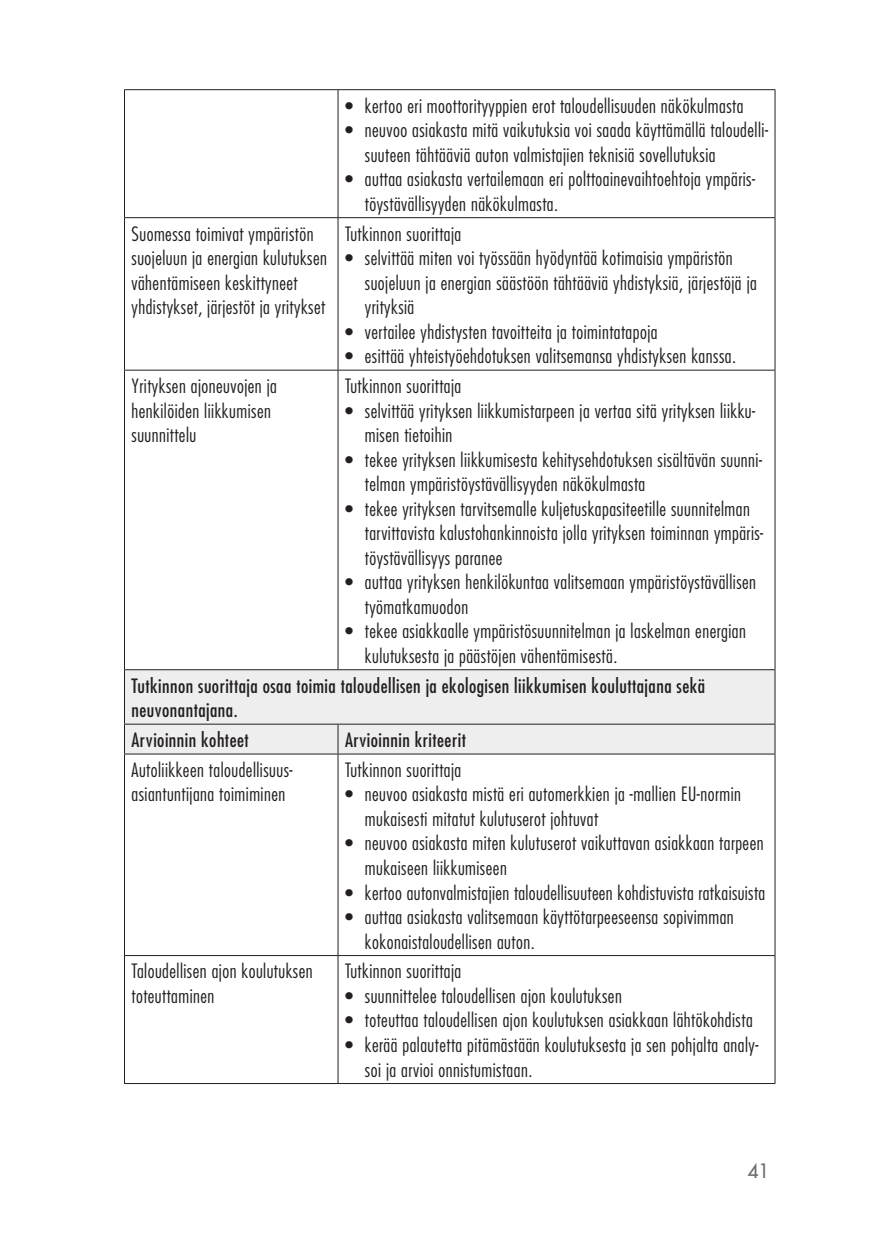
<style>
.page{position:relative;width:874px;height:1241px;background:#fff}
.page>*{position:absolute;margin:0;border:0;box-sizing:border-box;transform-origin:0 0}
.t1{font:300 condensed 19.25px/24.5px "Futura Std";letter-spacing:.025em;color:#231f20}
.t2{font:condensed 19.25px/24.5px "Futura Std";letter-spacing:.025em;color:#231f20}
.t3{font:500 19.25px "Futura Std";color:#6c6d70}
</style>
<div class="page">
<div style="left:125px;top:670px;width:649px;height:83px;background:#eeeeef"></div>
<hr style="left:124px;top:89px;width:214px;height:1px;background:#231f20">
<hr style="left:124px;top:90px;width:1px;height:127px;background:#231f20">
<hr style="left:338px;top:89px;width:437px;height:1px;background:#231f20">
<hr style="left:337px;top:90px;width:1px;height:127px;background:#231f20">
<hr style="left:774px;top:90px;width:1px;height:127px;background:#231f20">
<hr style="left:124px;top:217px;width:214px;height:1px;background:#231f20">
<hr style="left:124px;top:218px;width:1px;height:152px;background:#231f20">
<hr style="left:338px;top:217px;width:437px;height:1px;background:#231f20">
<hr style="left:337px;top:218px;width:1px;height:152px;background:#231f20">
<hr style="left:774px;top:218px;width:1px;height:152px;background:#231f20">
<hr style="left:124px;top:370px;width:214px;height:1px;background:#231f20">
<hr style="left:124px;top:370px;width:1px;height:299px;background:#231f20">
<hr style="left:338px;top:370px;width:437px;height:1px;background:#231f20">
<hr style="left:337px;top:370px;width:1px;height:299px;background:#231f20">
<hr style="left:774px;top:370px;width:1px;height:299px;background:#231f20">
<hr style="left:124px;top:669px;width:214px;height:1px;background:#231f20">
<hr style="left:124px;top:670px;width:1px;height:53px;background:#231f20">
<hr style="left:338px;top:669px;width:437px;height:1px;background:#231f20">
<hr style="left:774px;top:670px;width:1px;height:53px;background:#231f20">
<hr style="left:124px;top:723px;width:214px;height:1px;background:#231f20">
<svg style="left:124px;top:724px;width:1px;height:29px"></svg>
<hr style="left:338px;top:723px;width:437px;height:1px;background:#231f20">
<svg style="left:337px;top:724px;width:1px;height:29px"></svg>
<svg style="left:774px;top:724px;width:1px;height:29px"></svg>
<hr style="left:124px;top:753px;width:214px;height:1px;background:#231f20">
<hr style="left:124px;top:754px;width:1px;height:201px;background:#231f20">
<hr style="left:338px;top:753px;width:437px;height:1px;background:#231f20">
<hr style="left:337px;top:754px;width:1px;height:201px;background:#231f20">
<hr style="left:774px;top:754px;width:1px;height:201px;background:#231f20">
<hr style="left:124px;top:955px;width:214px;height:1px;background:#231f20">
<hr style="left:124px;top:955px;width:1px;height:127px;background:#231f20">
<hr style="left:338px;top:955px;width:437px;height:1px;background:#231f20">
<hr style="left:337px;top:955px;width:1px;height:127px;background:#231f20">
<hr style="left:774px;top:955px;width:1px;height:127px;background:#231f20">
<hr style="left:124px;top:1082px;width:651px;height:1px;background:#231f20">
<p class="t1" style="left:345px;top:94px;width:400px">• kertoo eri moottorityyppien erot taloudellisuuden näkökulmasta</p>
<p class="t1" style="left:365px;top:119px;width:404px;text-indent:-20px">• neuvoo asiakasta mitä vaikutuksia voi saada käyttämällä taloudelli&shy;suuteen tähtääviä auton valmistajien teknisiä sovellutuksia</p>
<p class="t1" style="left:365px;top:168px;width:391px;text-indent:-20px">• auttaa asiakasta vertailemaan eri polttoainevaihtoehtoja ympäris&shy;töystävällisyyden näkökulmasta.</p>
<p class="t1" style="left:131px;top:222px;width:197px">Suomessa toimivat ympäristön suojeluun ja energian kulutuksen vähentämiseen keskittyneet yhdistykset, järjestöt ja yritykset</p>
<p class="t1" style="left:345px;top:222px;width:118px">Tutkinnon suorittaja</p>
<p class="t1" style="left:365px;top:247px;width:393px;text-indent:-20px">• selvittää miten voi työssään hyödyntää kotimaisia ympäristön suojeluun ja energian säästöön tähtääviä yhdistyksiä, järjestöjä ja yrityksiä</p>
<p class="t1" style="left:345px;top:320px;width:314px">• vertailee yhdistysten tavoitteita ja toimintatapoja</p>
<p class="t1" style="left:345px;top:345px;width:392px">• esittää yhteistyöehdotuksen valitsemansa yhdistyksen kanssa.</p>
<p class="t1" style="left:131px;top:375px;width:147px">Yrityksen ajoneuvojen ja henkilöiden liikkumisen suunnittelu</p>
<p class="t1" style="left:345px;top:375px;width:118px">Tutkinnon suorittaja</p>
<p class="t1" style="left:365px;top:399px;width:391px;text-indent:-20px">• selvittää yrityksen liikkumistarpeen ja vertaa sitä yrityksen liikku&shy;misen tietoihin</p>
<p class="t1" style="left:365px;top:448px;width:398px;text-indent:-20px">• tekee yrityksen liikkumisesta kehitysehdotuksen sisältävän suunni&shy;telman ympäristöystävällisyyden näkökulmasta</p>
<p class="t1" style="left:365px;top:497px;width:400px;text-indent:-20px">• tekee yrityksen tarvitsemalle kuljetuskapasiteetille suunnitelman tarvittavista kalustohankinnoista jolla yrityksen toiminnan ympäris&shy;töystävällisyys paranee</p>
<p class="t1" style="left:365px;top:571px;width:392px;text-indent:-20px">• auttaa yrityksen henkilökuntaa valitsemaan ympäristöystävällisen työmatkamuodon</p>
<p class="t1" style="left:365px;top:620px;width:382px;text-indent:-20px">• tekee asiakkaalle ympäristösuunnitelman ja laskelman energian kulutuksesta ja päästöjen vähentämisestä.</p>
<p class="t2" style="left:131px;top:674px;width:575px">Tutkinnon suorittaja osaa toimia taloudellisen ja ekologisen liikkumisen kouluttajana sekä neuvonantajana.</p>
<p class="t2" style="left:131px;top:728px;width:119px">Arvioinnin kohteet</p>
<p class="t2" style="left:345px;top:728px;width:122px">Arvioinnin kriteerit</p>
<p class="t1" style="left:131px;top:758px;width:162px">Autoliikkeen taloudellisuus&shy;asiantuntijana toimiminen</p>
<p class="t1" style="left:345px;top:758px;width:118px">Tutkinnon suorittaja</p>
<p class="t1" style="left:365px;top:783px;width:377px;text-indent:-20px">• neuvoo asiakasta mistä eri automerkkien ja -mallien EU-normin mukaisesti mitatut kulutuserot johtuvat</p>
<p class="t1" style="left:365px;top:832px;width:400px;text-indent:-20px">• neuvoo asiakasta miten kulutuserot vaikuttavan asiakkaan tarpeen mukaiseen liikkumiseen</p>
<p class="t1" style="left:345px;top:881px;width:421px">• kertoo autonvalmistajien taloudellisuuteen kohdistuvista ratkaisuista</p>
<p class="t1" style="left:365px;top:905px;width:370px;text-indent:-20px">• auttaa asiakasta valitsemaan käyttötarpeeseensa sopivimman kokonaistaloudellisen auton.</p>
<p class="t1" style="left:131px;top:960px;width:183px">Taloudellisen ajon koulutuksen toteuttaminen</p>
<p class="t1" style="left:345px;top:960px;width:118px">Tutkinnon suorittaja</p>
<p class="t1" style="left:345px;top:984px;width:278px">• suunnittelee taloudellisen ajon koulutuksen</p>
<p class="t1" style="left:345px;top:1009px;width:409px">• toteuttaa taloudellisen ajon koulutuksen asiakkaan lähtökohdista</p>
<p class="t1" style="left:365px;top:1033px;width:395px;text-indent:-20px">• kerää palautetta pitämästään koulutuksesta ja sen pohjalta analy&shy;soi ja arvioi onnistumistaan.</p>
<p class="t3" style="left:747px;top:1160px;width:24px">41</p>
</div>
